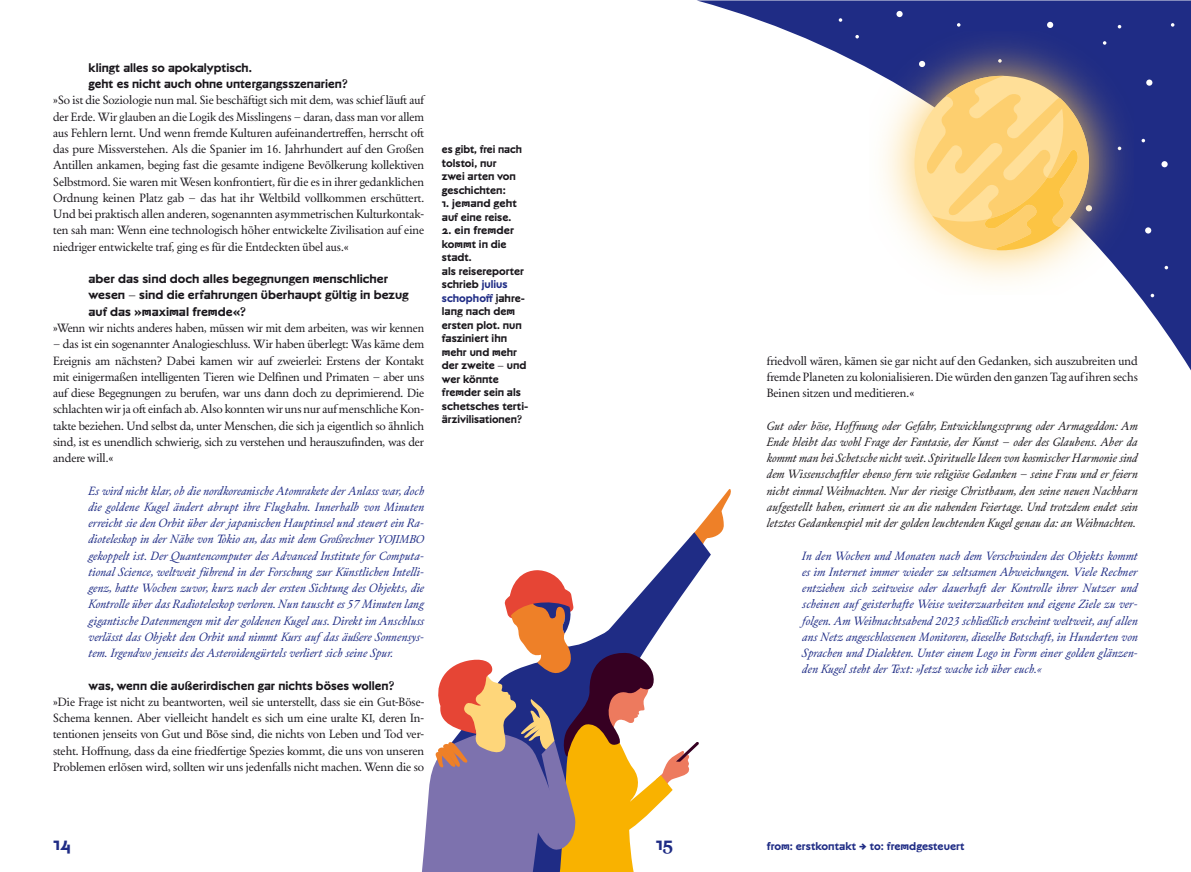
<style>
.page{position:relative;width:1191px;height:872px;background:#fff}
.page>*{position:absolute;margin:0;border:0;box-sizing:border-box;transform-origin:0 0}
.t1{font:700 18.75px "ARS Novelty";color:#1f2c85}
.t2{font:12.5px/16.2px "Primo Serif";color:#1a171c;text-align:justify}
.t3{font:italic 12.5px/16.2px "Primo Serif";color:#1f2c85;text-align:justify}
.t4{font:italic 12.5px/16.2px "Primo Serif";color:#1a171c;text-align:justify}
.t5{font:700 12.5px/16.2px "ARS Novelty";color:#1a171c}
.t6{font:700 11.25px/13.5px "ARS Novelty";color:#1a171c}
.t7{font:700 11.25px "ARS Novelty";color:#1f2c85}
.s1{font-size:11.88px}
.s2{color:#1f2c85}
</style>
<div class="page">
<svg style="left:697px;top:0;width:494px;height:371px"></svg>
<svg style="left:1161px;top:161px;width:6px;height:6px"></svg>
<svg style="left:1170px;top:23px;width:4px;height:4px"></svg>
<svg style="left:1164px;top:266px;width:4px;height:3px"></svg>
<svg style="left:1150px;top:294px;width:4px;height:3px"></svg>
<svg style="left:1141px;top:139px;width:4px;height:3px"></svg>
<svg style="left:855px;top:35px;width:4px;height:3px"></svg>
<svg style="left:1117px;top:25px;width:4px;height:3px"></svg>
<svg style="left:957px;top:23px;width:3px;height:4px"></svg>
<svg style="left:838px;top:18px;width:4px;height:4px"></svg>
<svg style="left:896px;top:11px;width:6px;height:6px"></svg>
<svg style="left:1145px;top:227px;width:6px;height:6px"></svg>
<div style="left:1146px;top:79px;width:6px;height:7px;background:#fff;border-radius:50%"></div>
<svg style="left:1047px;top:22px;width:6px;height:6px"></svg>
<img style="left:870px;top:32px;width:263px;height:263px">
<svg style="left:914px;top:76px;width:175px;height:174px;background:#eecb84"></svg>
<svg style="left:695px;top:489px;width:36px;height:49px"></svg>
<svg style="left:662px;top:532px;width:49px;height:39px"></svg>
<svg style="left:422px;top:569px;width:277px;height:303px"></svg>
<p class="t5" style="left:89px;top:60px;width:260px">Klingt alles so apokalyptisch.<br>Geht es nicht auch ohne Untergangsszenarien?</p>
<p class="t2" style="left:53px;top:92px;width:372px">»So ist die Soziologie nun mal. Sie beschäftigt sich mit dem, was schief läuft auf der Erde. Wir glauben an die Logik des Misslingens – daran, dass man vor allem aus Fehlern lernt. Und wenn fremde Kulturen aufeinandertreffen, herrscht oft das pure Missverstehen. Als die Spanier im <span class="s1">16</span>. Jahrhundert auf den Großen Antillen ankamen, beging fast die gesamte indigene Bevölkerung kollektiven Selbstmord. Sie waren mit Wesen konfrontiert, für die es in ihrer gedanklichen Ordnung keinen Platz gab – das hat ihr Weltbild vollkommen erschüttert.<br>Und bei praktisch allen anderen, sogenannten asymmetrischen Kulturkontak&shy;ten sah man: Wenn eine technologisch höher entwickelte Zivilisation auf eine niedriger entwickelte traf, ging es für die Entdeckten übel aus.«</p>
<p class="t5" style="left:89px;top:271px;width:322px">Aber das sind doch alles Begegnungen menschlicher<br>Wesen – sind die Erfahrungen überhaupt gültig in Bezug auf das »maximal Fremde«?</p>
<p class="t2" style="left:53px;top:319px;width:372px">»Wenn wir nichts anderes haben, müssen wir mit dem arbeiten, was wir kennen</p>
<p class="t2" style="left:53px;top:336px;width:372px">– das ist ein sogenannter Analogieschluss. Wir haben überlegt: Was käme dem Ereignis am nächsten? Dabei kamen wir auf zweierlei: Erstens der Kontakt mit einigermaßen intelligenten Tieren wie Delfinen und Primaten – aber uns auf diese Begegnungen zu berufen, war uns dann doch zu deprimierend. Die schlachten wir ja oft einfach ab. Also konnten wir uns nur auf menschliche Kon&shy;takte beziehen. Und selbst da, unter Menschen, die sich ja eigentlich so ähnlich sind, ist es unendlich schwierig, sich zu verstehen und herauszufinden, was der andere will.«</p>
<p class="t3" style="left:89px;top:482px;width:337px">Es wird nicht klar, ob die nordkoreanische Atomrakete der Anlass war, doch die goldene Kugel ändert abrupt ihre Flugbahn. Innerhalb von Minuten erreicht sie den Orbit über der japanischen Hauptinsel und steuert ein Ra&shy;dioteleskop in der Nähe von Tokio an, das mit dem Großrechner <span class="s1">YOJIMBO </span>gekoppelt ist. Der Quantencomputer des Advanced Institute for Computa&shy;tional Science, weltweit führend in der Forschung zur Künstlichen Intelli&shy;genz, hatte Wochen zuvor, kurz nach der ersten Sichtung des Objekts, die Kontrolle über das Radioteleskop verloren. Nun tauscht es <span class="s1">57</span> Minuten lang gigantische Datenmengen mit der goldenen Kugel aus. Direkt im Anschluss verlässt das Objekt den Orbit und nimmt Kurs auf das äußere Sonnensys&shy;tem. Irgendwo jenseits des Asteroidengürtels verliert sich seine Spur.</p>
<p class="t5" style="left:89px;top:678px;width:307px">Was, wenn die Außerirdischen gar nichts Böses wollen?</p>
<p class="t2" style="left:53px;top:693px;width:372px">»Die Frage ist nicht zu beantworten, weil sie unterstellt, dass sie ein Gut-Böse-Schema kennen. Aber vielleicht handelt es sich um eine uralte <span class="s1">KI</span>, deren In&shy;tentionen jenseits von Gut und Böse sind, die nichts von Leben und Tod ver&shy;steht. Hoffnung, dass da eine friedfertige Spezies kommt, die uns von unseren Problemen erlösen wird, sollten wir uns jedenfalls nicht machen. Wenn die so</p>
<p class="t6" style="left:442px;top:143px;width:82px">Es gibt, frei nach<br>Tolstoi, nur zwei Arten von<br>Geschichten:</p>
<p class="t6" style="left:442px;top:197px;width:77px">1. Jemand geht auf eine Reise.</p>
<p class="t6" style="left:442px;top:224px;width:88px">2. Ein Fremder kommt in die<br>Stadt.<br>Als Reisereporter schrieb <span class="s2">Julius<br>Schophoff</span> jahre&shy;lang nach dem ersten Plot. Nun fasziniert ihn mehr und mehr der zweite – und wer könnte fremder sein als<br>Schetsches terti&shy;ärzivilisationen?</p>
<p class="t2" style="left:767px;top:352px;width:372px">friedvoll wären, kämen sie gar nicht auf den Gedanken, sich auszubreiten und fremde Planeten zu kolonialisieren. Die würden den ganzen Tag auf ihren sechs Beinen sitzen und meditieren.«</p>
<p class="t4" style="left:767px;top:417px;width:372px">Gut oder böse, Hoffnung oder Gefahr, Entwicklungssprung oder Armageddon: Am Ende bleibt das wohl Frage der Fantasie, der Kunst – oder des Glaubens. Aber da kommt man bei Schetsche nicht weit. Spirituelle Ideen von kosmischer Harmonie sind dem Wissenschaftler ebenso fern wie religiöse Gedanken – seine Frau und er feiern nicht einmal Weihnachten. Nur der riesige Christbaum, den seine neuen Nachbarn aufgestellt haben, erinnert sie an die nahenden Feiertage. Und trotzdem endet sein letztes Gedankenspiel mit der golden leuchtenden Kugel genau da: an Weihnachten.</p>
<p class="t3" style="left:802px;top:547px;width:337px">In den Wochen und Monaten nach dem Verschwinden des Objekts kommt es im Internet immer wieder zu seltsamen Abweichungen. Viele Rechner entziehen sich zeitweise oder dauerhaft der Kontrolle ihrer Nutzer und scheinen auf geisterhafte Weise weiterzuarbeiten und eigene Ziele zu ver&shy;folgen. Am Weihnachtsabend <span class="s1">2023</span> schließlich erscheint weltweit, auf allen ans Netz angeschlossenen Monitoren, dieselbe Botschaft, in Hunderten von Sprachen und Dialekten. Unter einem Logo in Form einer golden glänzen&shy;den Kugel steht der Text: »Jetzt wache ich über euch.«</p>
<h1 class="t1" style="left:53px;top:834px;width:19px">14</h1>
<h1 class="t1" style="left:655px;top:834px;width:19px">15</h1>
<p class="t7" style="left:767px;top:840px;width:199px">From: Erstkontakt to: fremdgesteuert</p>
</div>
